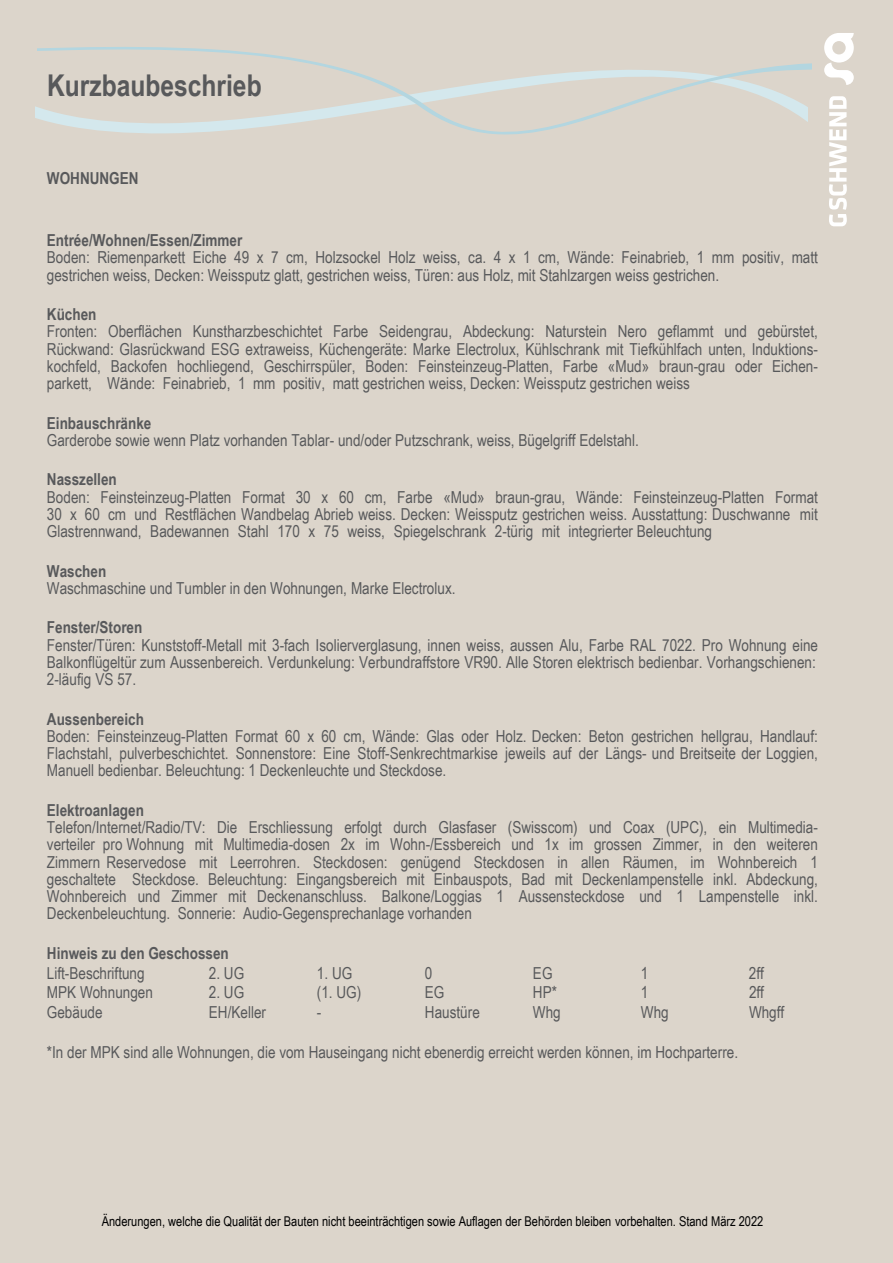
<style>
.page{position:relative;width:893px;height:1263px;background:#dcd5cb}
.page>*{position:absolute;margin:0;border:0;box-sizing:border-box;transform-origin:0 0}
.t1{font:700 30px "Arial Narrow";color:#58595b}
.t2{font:16.5px/17.2px "Arial Narrow";color:#58595b;text-align:justify}
.t3{font:700 16.5px "Arial Narrow";color:#58595b}
.t4{font:700 16.5px "Arial Narrow";color:#58595b}
.t5{font:13.5px "Arial Narrow";color:#000}
.s1{font-family:"Arial"}
</style>
<div class="page">
<svg style="left:829px;top:96px;width:18px;height:130px"></svg>
<svg style="left:824px;top:33px;width:30px;height:52px"></svg>
<svg style="left:38px;top:47px;width:773px;height:88px"></svg>
<h1 class="t1" style="left:47px;top:62px;width:216px">Kurzbaubeschrieb</h1>
<p class="t3" style="left:47px;top:166px;width:93px">WOHNUNGEN</p>
<p class="t3" style="left:47px;top:228px;width:197px">Entrée/Wohnen/Essen/Zimmer</p>
<p class="t2" style="left:47px;top:248px;width:773px">Boden: Riemenparkett Eiche 49 x 7 cm, Holzsockel Holz weiss, ca. 4 x 1 cm, Wände: Feinabrieb, 1 mm positiv, matt gestrichen weiss, Decken: Weissputz glatt, gestrichen weiss, Türen: aus Holz, mit Stahlzargen weiss gestrichen.</p>
<p class="t3" style="left:47px;top:302px;width:51px">Küchen</p>
<p class="t2" style="left:47px;top:322px;width:773px">Fronten: Oberflächen Kunstharzbeschichtet Farbe Seidengrau, Abdeckung: Naturstein Nero geflammt und gebürstet, Rückwand: Glasrückwand ESG extraweiss, Küchengeräte: Marke Electrolux, Kühlschrank mit Tiefkühlfach unten, Induktions&shy;kochfeld, Backofen hochliegend, Geschirrspüler, Boden: Feinsteinzeug-Platten, Farbe «Mud» braun-grau oder Eichen&shy;parkett, W<span class="s1">ä</span>nde: Feinabrieb, 1 mm positiv, matt gestrichen weiss, Decken: Weissputz gestrichen weiss</p>
<p class="t3" style="left:47px;top:410px;width:106px">Einbauschränke</p>
<p class="t2" style="left:47px;top:431px;width:593px">Garderobe sowie wenn Platz vorhanden Tablar- und/oder Putzschrank, weiss, Bügelgriff Edelstahl.</p>
<p class="t3" style="left:47px;top:467px;width:71px">Nasszellen</p>
<p class="t2" style="left:47px;top:488px;width:773px">Boden: Feinsteinzeug-Platten Format 30 x 60 cm, Farbe «Mud» braun-grau, Wände: Feinsteinzeug-Platten Format 30 x 60 cm und Restflächen Wandbelag Abrieb weiss. Decken: Weissputz gestrichen weiss. Ausstattung: Duschwanne mit Glastrennwand, Badewannen Stahl 170 x 75 weiss, Spiegelschrank 2-türig mit integrierter Beleuchtung</p>
<p class="t3" style="left:47px;top:558px;width:61px">Waschen</p>
<p class="t2" style="left:47px;top:579px;width:410px">Waschmaschine und Tumbler in den Wohnungen, Marke Electrolux.</p>
<p class="t3" style="left:47px;top:615px;width:97px">Fenster/Storen</p>
<p class="t2" style="left:47px;top:636px;width:773px;text-align:left">Fenster/Türen: Kunststoff-Metall mit 3-fach Isolierverglasung, innen weiss, aussen Alu, Farbe RAL 7022. Pro Wohnung eine<br>Balkonflügeltür zum Aussenbereich. Verdunkelung: Verbundraffstore VR90. Alle Storen elektrisch bedienbar. Vorhangschienen:<br>2-läufig VS 57.</p>
<p class="t3" style="left:47px;top:706px;width:99px">Aussenbereich</p>
<p class="t2" style="left:47px;top:727px;width:773px">Boden: Feinsteinzeug-Platten Format 60 x 60 cm, Wände: Glas oder Holz. Decken: Beton gestrichen hellgrau, Handlauf:<br>Flachstahl, pulverbeschichtet. Sonnenstore: Eine Stoff-Senkrechtmarkise jeweils auf der Längs- und Breitseite der Loggien, Manuell bedienbar. Beleuchtung: 1 Deckenleuchte und Steckdose.</p>
<p class="t3" style="left:47px;top:798px;width:99px">Elektroanlagen</p>
<p class="t2" style="left:47px;top:818px;width:773px">Telefon/Internet/Radio/TV: Die Erschliessung erfolgt durch Glasfaser (Swisscom) und Coax (UPC), ein Multimedia&shy;verteiler pro Wohnung mit Multimedia-dosen 2x im Wohn-/Essbereich und 1x im grossen Zimmer, in den weiteren Zimmern Reservedose mit Leerrohren. Steckdosen: genügend Steckdosen in allen Räumen, im Wohnbereich 1 geschaltete Steckdose. Beleuchtung: Eingangsbereich mit Einbauspots, Bad mit Deckenlampenstelle inkl. Abdeckung, Wohnbereich und Zimmer mit Deckenanschluss. Balkone/Loggias 1 Aussensteckdose und 1 Lampenstelle inkl.<br>Deckenbeleuchtung. Sonnerie: Audio-Gegensprechanlage vorhanden</p>
<p class="t4" style="left:47px;top:940px;width:183px">Hinweis zu den Geschossen</p>
<p class="t2" style="left:47px;top:963px;width:99px">Lift-Beschriftung</p>
<p class="t2" style="left:209px;top:963px;width:37px">2. UG</p>
<p class="t2" style="left:317px;top:963px;width:37px">1. UG</p>
<p class="t2" style="left:425px;top:963px;width:9px">0</p>
<p class="t2" style="left:533px;top:963px;width:21px">EG</p>
<p class="t2" style="left:641px;top:963px;width:9px">1</p>
<p class="t2" style="left:749px;top:963px;width:17px">2ff</p>
<p class="t2" style="left:47px;top:983px;width:108px">MPK Wohnungen</p>
<p class="t2" style="left:209px;top:983px;width:37px">2. UG</p>
<p class="t2" style="left:317px;top:983px;width:46px">(1. UG)</p>
<p class="t2" style="left:425px;top:983px;width:21px">EG</p>
<p class="t2" style="left:533px;top:983px;width:26px">HP*</p>
<p class="t2" style="left:641px;top:983px;width:9px">1</p>
<p class="t2" style="left:749px;top:983px;width:17px">2ff</p>
<p class="t2" style="left:47px;top:1003px;width:57px">Gebäude</p>
<p class="t2" style="left:209px;top:1003px;width:59px">EH/Keller</p>
<p class="t2" style="left:317px;top:1003px;width:6px">-</p>
<p class="t2" style="left:425px;top:1003px;width:56px">Haustüre</p>
<p class="t2" style="left:533px;top:1003px;width:29px">Whg</p>
<p class="t2" style="left:641px;top:1003px;width:29px">Whg</p>
<p class="t2" style="left:749px;top:1003px;width:37px">Whgff</p>
<p class="t2" style="left:47px;top:1043px;width:693px">*In der MPK sind alle Wohnungen, die vom Hauseingang nicht ebenerdig erreicht werden können, im Hochparterre.</p>
<p class="t5" style="left:102px;top:1211px;width:663px">Änderungen, welche die Qualität der Bauten nicht beeinträchtigen sowie Auflagen der Behörden bleiben vorbehalten. Stand März 2022</p>
</div>
